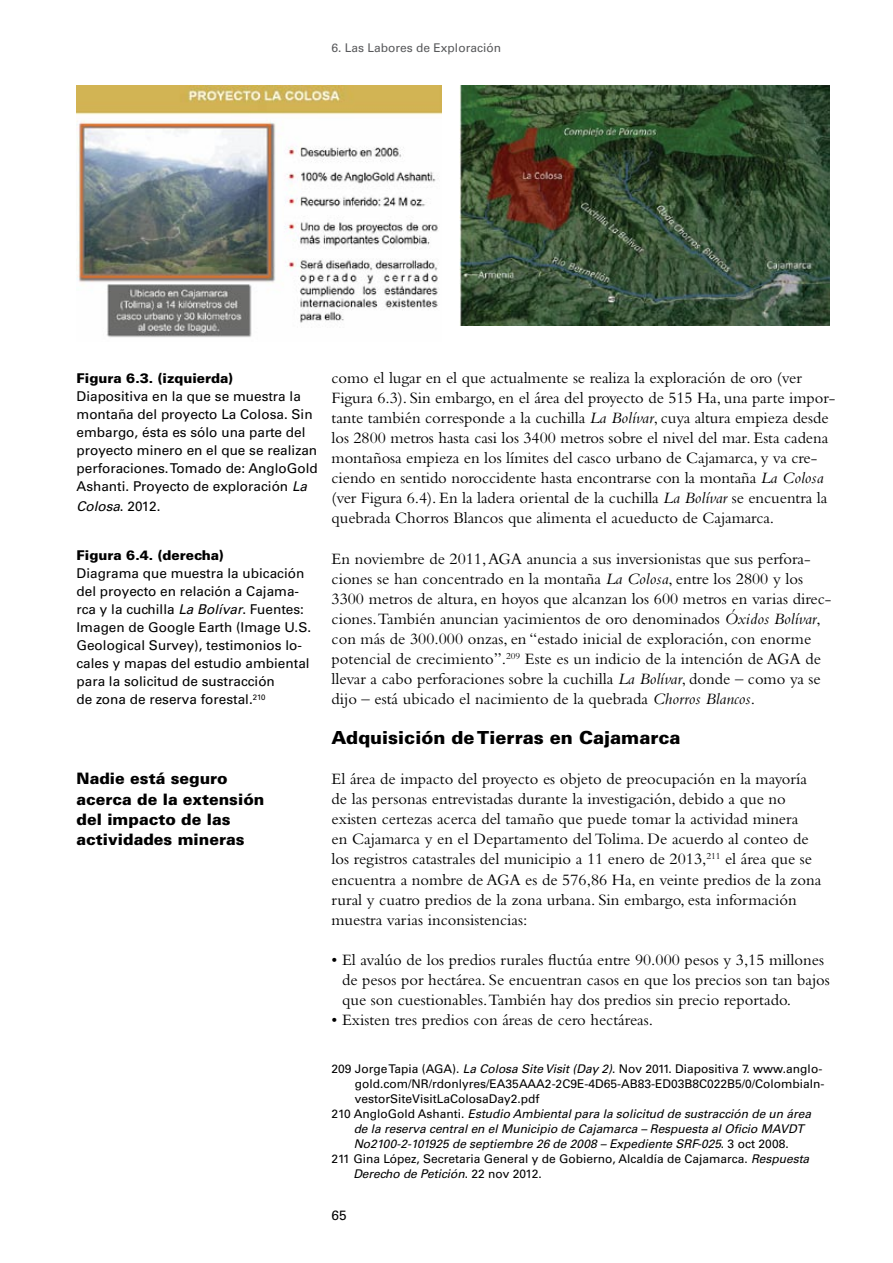
<style>
.page{position:relative;width:893px;height:1263px;background:#fff}
.page>*{position:absolute;margin:0;border:0;box-sizing:border-box;transform-origin:0 0}
.t1{font:900 18px "Univers CE";color:#000}
.t2{font:16.5px/20.1px "Bembo";color:#000}
.t3{font:900 15.75px/20.1px "Univers CE";color:#000}
.t4{font:500 13.5px/18px "Univers CE";color:#000}
.t5{font:italic 13.5px "Univers CE";letter-spacing:-.005em;color:#000}
.t6{font:500 12px "Univers CE";color:#000}
.t7{font:italic 12px "Univers CE";letter-spacing:-.005em;color:#000}
.t8{font:500 12px "Univers CE";color:#58595b}
.s1{font-weight:900}
.s2{font-weight:400;font-style:italic}
.s3{font-weight:500;font-style:normal}
.s4{font-style:italic}
</style>
<div class="page">
<img style="left:77px;top:85px;width:364px;height:253px">
<img style="left:459px;top:85px;width:370px;height:241px">
<p class="t8" style="left:332px;top:40px;width:171px">6. Las Labores de Exploración</p>
<p class="t4" style="left:77px;top:369px;width:243px"><span class="s1">Figura 6.3. (izquierda)<br></span>Diapositiva en la que se muestra la montaña del proyecto La Colosa. Sin embargo, ésta es sólo una parte del proyecto minero en el que se realizan perforaciones. Tomado de: AngloGold Ashanti. Proyecto de exploración <span class="s2">La</span></p>
<p class="t5" style="left:77px;top:498px;width:85px">Colosa<span class="s3">. 2012.</span></p>
<p class="t4" style="left:77px;top:547px;width:236px"><span class="s1">Figura 6.4. (derecha)<br></span>Diagrama que muestra la ubicación del proyecto en relación a Cajama&shy;rca y la cuchilla <span class="s2">La Bolívar</span>. Fuentes:<br>Imagen de Google Earth (Image U.S.<br>Geological Survey), testimonios lo&shy;cales y mapas del estudio ambiental para la solicitud de sustracción<br>de zona de reserva forestal.<sup>210</sup></p>
<p class="t3" style="left:77px;top:769px;width:189px">Nadie está seguro acerca de la extensión del impacto de las actividades mineras</p>
<p class="t2" style="left:332px;top:367px;width:505px">como el lugar en el que actualmente se realiza la exploración de oro (ver Figura 6.3). Sin embargo, en el área del proyecto de 515 Ha, una parte impor&shy;tante también corresponde a la cuchilla <span class="s4">La Bolívar</span>, cuya altura empieza desde los 2800 metros hasta casi los 3400 metros sobre el nivel del mar. Esta cadena montañosa empieza en los límites del casco urbano de Cajamarca, y va cre&shy;ciendo en sentido noroccidente hasta encontrarse con la montaña <span class="s4">La Colosa </span>(ver Figura 6.4). En la ladera oriental de la cuchilla <span class="s4">La Bolívar</span> se encuentra la quebrada Chorros Blancos que alimenta el acueducto de Cajamarca.</p>
<p class="t2" style="left:332px;top:548px;width:501px">En noviembre de 2011, AGA anuncia a sus inversionistas que sus perfora&shy;ciones se han concentrado en la montaña <span class="s4">La Colosa</span>, entre los 2800 y los 3300 metros de altura, en hoyos que alcanzan los 600 metros en varias direc&shy;ciones.También anuncian yacimientos de oro denominados <span class="s4">Óxidos Bolívar</span>, con más de 300.000 onzas, en “estado inicial de exploración, con enorme potencial de crecimiento”.<sup>209</sup> Este es un indicio de la intención de AGA de llevar a cabo perforaciones sobre la cuchilla <span class="s4">La Bolívar</span>, donde – como ya se dijo – está ubicado el nacimiento de la quebrada <span class="s4">Chorros Blancos</span>.</p>
<p class="t1" style="left:332px;top:726px;width:350px">Adquisición de Tierras en Cajamarca</p>
<p class="t2" style="left:332px;top:768px;width:491px">El área de impacto del proyecto es objeto de preocupación en la mayoría de las personas entrevistadas durante la investigación, debido a que no existen certezas acerca del tamaño que puede tomar la actividad minera<br>en Cajamarca y en el Departamento del Tolima. De acuerdo al conteo de los registros catastrales del municipio a 11 enero de 2013,<sup>211</sup> el área que se encuentra a nombre de AGA es de 576,86 Ha, en veinte predios de la zona rural y cuatro predios de la zona urbana. Sin embargo, esta información muestra varias inconsistencias:</p>
<p class="t2" style="left:342px;top:949px;width:489px;text-indent:-10px">• El avalúo de los predios rurales fluctúa entre 90.000 pesos y 3,15 millones de pesos por hectárea. Se encuentran casos en que los precios son tan bajos que son cuestionables.También hay dos predios sin precio reportado.</p>
<p class="t2" style="left:332px;top:1010px;width:323px">• Existen tres predios con áreas de cero hectáreas.</p>
<p class="t6" style="left:332px;top:1062px;width:492px">209 Jorge Tapia (AGA). <span class="s2">La Colosa Site Visit (Day 2)</span>. Nov 2011. Diapositiva 7. www.anglo-</p>
<p class="t6" style="left:355px;top:1077px;width:471px">gold.com/NR/rdonlyres/EA35AAA2-2C9E-4D65-AB83-ED03B8C022B5/0/ColombiaIn-</p>
<p class="t6" style="left:355px;top:1092px;width:186px">vestorSiteVisitLaColosaDay2.pdf</p>
<p class="t7" style="left:332px;top:1107px;width:481px"><span class="s3">210 AngloGold Ashanti.</span> Estudio Ambiental para la solicitud de sustracción de un área</p>
<p class="t7" style="left:354px;top:1122px;width:452px">de la reserva central en el Municipio de Cajamarca – Respuesta al Oficio MAVDT</p>
<p class="t7" style="left:354px;top:1137px;width:437px">No2100-2-101925 de septiembre 26 de 2008 – Expediente SRF-025<span class="s3">. 3 oct 2008.</span></p>
<p class="t6" style="left:332px;top:1152px;width:479px">211 Gina López, Secretaria General y de Gobierno, Alcaldía de Cajamarca. <span class="s2">Respuesta</span></p>
<p class="t7" style="left:353px;top:1167px;width:190px">Derecho de Petición<span class="s3">. 22 nov 2012.</span></p>
<p class="t4" style="left:332px;top:1206px;width:17px">65</p>
</div>
